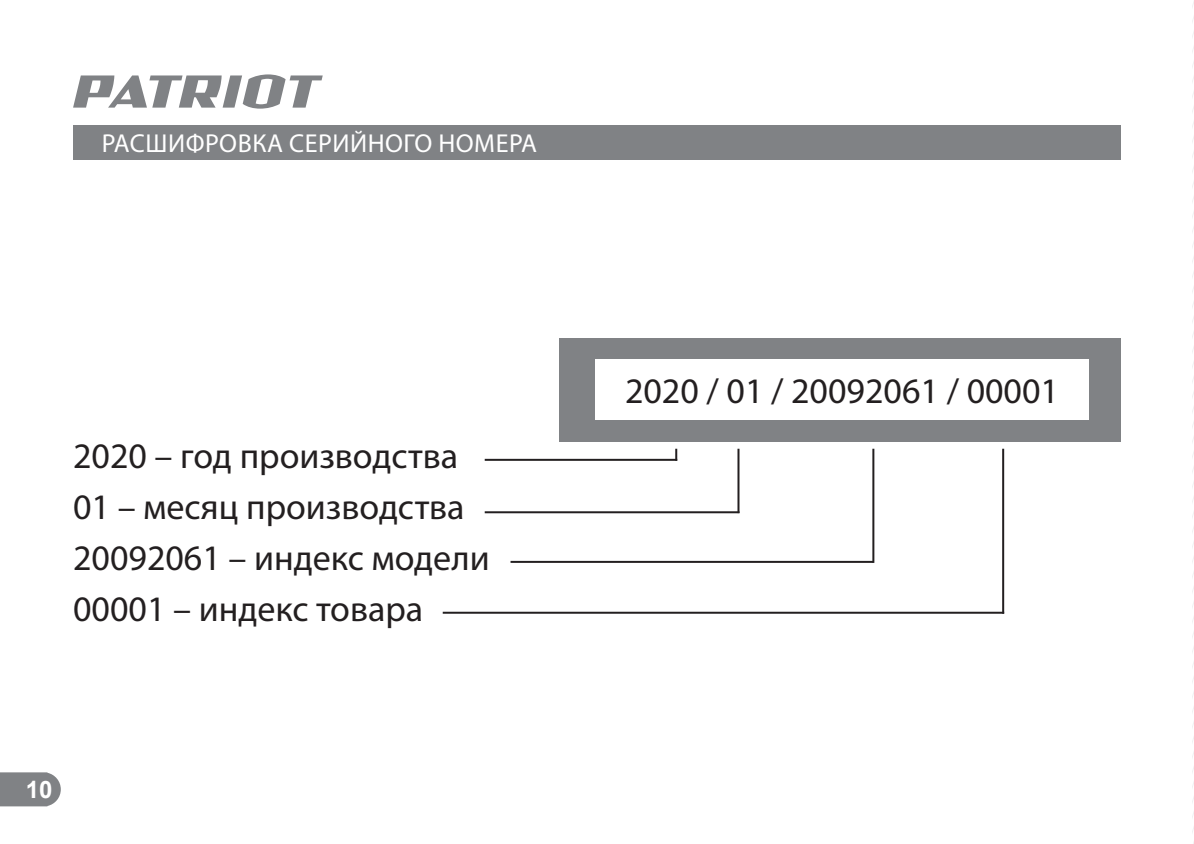
<style>
.page{position:relative;width:1194px;height:844px;background:#fff}
.page>*{position:absolute;margin:0;border:0;box-sizing:border-box;transform-origin:0 0}
.t1{font:36px/51px "Myriad Pro";color:#231f20}
.t2{font:26px "Myriad Pro";letter-spacing:.02em;color:#fff}
.t3{font:700 24px "Arial";color:#fff}
</style>
<div class="page">
<svg style="left:0;top:772px;width:61px;height:34px;background:#898a8d"></svg>
<svg style="left:73px;top:74px;width:249px;height:35px"></svg>
<div style="left:73px;top:125px;width:1047px;height:34px;background:#808285"></div>
<div style="left:559px;top:338px;width:561px;height:103px;background:#808285"></div>
<hr style="left:484px;top:459px;width:193px;height:2px;background:#231f20">
<hr style="left:484px;top:511px;width:255px;height:2px;background:#231f20">
<hr style="left:510px;top:561px;width:363px;height:2px;background:#231f20">
<hr style="left:442px;top:612px;width:561px;height:2px;background:#231f20">
<div style="left:595px;top:359px;width:493px;height:61px;background:#fff"></div>
<svg style="left:675px;top:449px;width:2px;height:12px"></svg>
<hr style="left:737px;top:449px;width:2px;height:64px;background:#231f20">
<hr style="left:872px;top:449px;width:2px;height:114px;background:#231f20">
<hr style="left:1001px;top:449px;width:2px;height:165px;background:#231f20">
<svg style="left:1192px;top:2px;width:2px;height:842px"></svg>
<p class="t2" style="left:102px;top:127px;width:437px">РАСШИФРОВКА СЕРИЙНОГО НОМЕРА</p>
<p class="t1" style="left:73px;top:430px;width:418px">2020 – год производства<br>01 – месяц производства<br>20092061 – индекс модели<br>00001 – индекс товара</p>
<p class="t3" style="left:26px;top:773px;width:28px">10</p>
<p class="t1" style="left:624px;top:365px;width:435px">2020 / 01 / 20092061 / 00001</p>
</div>
